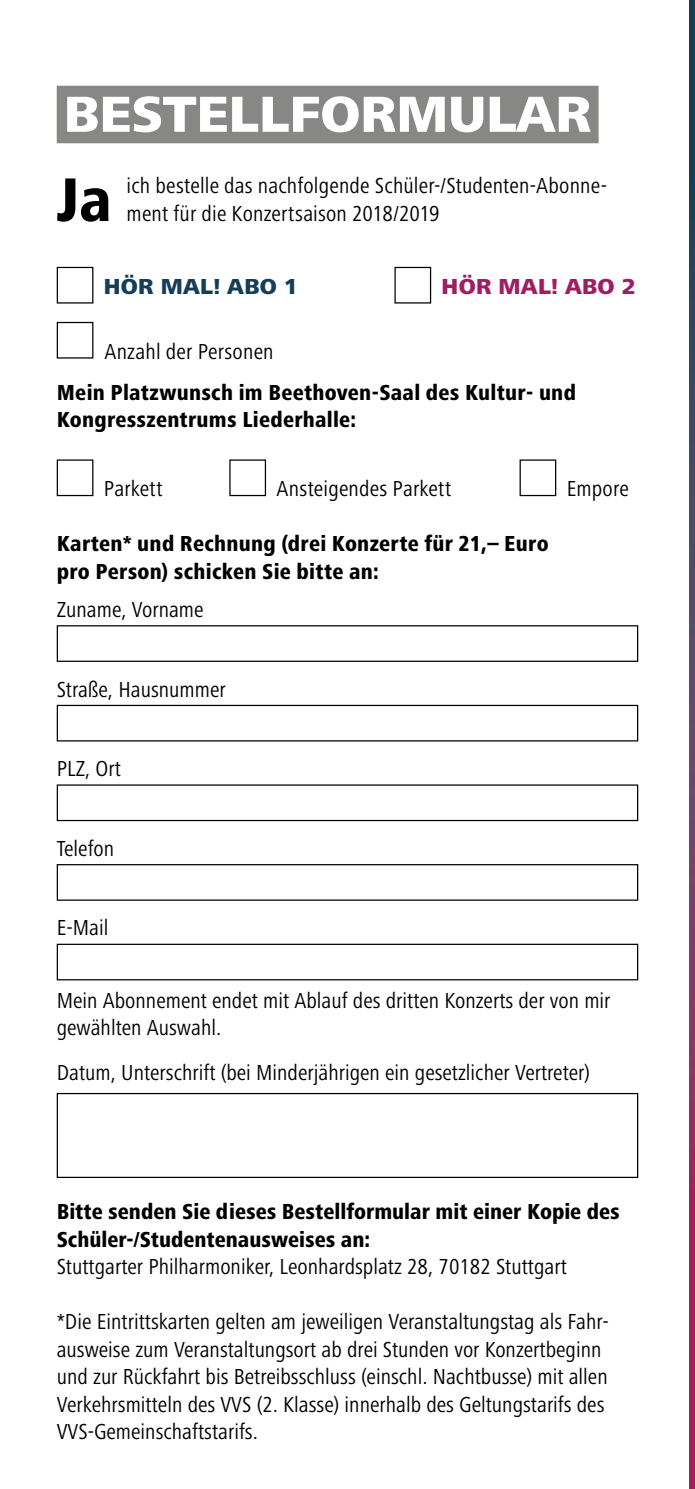
<style>
.page{position:relative;width:695px;height:1489px;background:#fff}
.page>*{position:absolute;margin:0;border:0;box-sizing:border-box;transform-origin:0 0}
.t1{font:800 condensed 63.75px "Frutiger Next Pro";color:#000}
.t2{font:800 52.5px "Frutiger Next Pro";color:#fff}
.t3{font:condensed 22.5px/27.5px "Frutiger Next Pro";color:#000}
.t4{font:800 condensed 22.5px/27.5px "Frutiger Next Pro";letter-spacing:.01em;color:#000}
.t5{font:800 22.5px "Frutiger Next Pro";letter-spacing:.015em;color:#153e59}
.t6{font:800 22.5px "Frutiger Next Pro";letter-spacing:.015em;color:#9f1e61}
</style>
<div class="page">
<img style="left:689px;top:0;width:5px;height:1488px">
<div style="left:57px;top:86px;width:541px;height:57px;background:#878786"></div>
<div style="left:57px;top:267px;width:36px;height:36px;border:1px solid #000"></div>
<div style="left:394px;top:267px;width:37px;height:36px;border:1px solid #000"></div>
<div style="left:57px;top:322px;width:36px;height:36px;border:1px solid #000"></div>
<div style="left:57px;top:459px;width:36px;height:37px;border:1px solid #000"></div>
<div style="left:229px;top:459px;width:37px;height:37px;border:1px solid #000"></div>
<div style="left:519px;top:459px;width:37px;height:37px;border:1px solid #000"></div>
<div style="left:57px;top:625px;width:581px;height:37px;border:1px solid #000"></div>
<div style="left:57px;top:704px;width:581px;height:37px;border:1px solid #000"></div>
<div style="left:57px;top:784px;width:581px;height:37px;border:1px solid #000"></div>
<div style="left:57px;top:864px;width:581px;height:36px;border:1px solid #000"></div>
<div style="left:57px;top:943px;width:581px;height:37px;border:1px solid #000"></div>
<div style="left:57px;top:1092px;width:581px;height:85px;border:1px solid #000"></div>
<h2 class="t2" style="left:64px;top:84px;width:529px">BESTELLFORMULAR</h2>
<h1 class="t1" style="left:57px;top:163px;width:56px">Ja</h1>
<p class="t3" style="left:126px;top:172px;width:482px">ich bestelle das nachfolgende Schüler-/Studenten-Abonne&shy;ment für die Konzertsaison 2018/2019</p>
<p class="t5" style="left:104px;top:273px;width:195px">HÖR MAL! ABO 1</p>
<p class="t6" style="left:441px;top:273px;width:195px">HÖR MAL! ABO 2</p>
<p class="t3" style="left:104px;top:337px;width:171px">Anzahl der Personen</p>
<p class="t4" style="left:57px;top:378px;width:520px">Mein Platzwunsch im Beethoven-Saal des Kultur- und<br>Kongresszentrums Liederhalle:</p>
<p class="t3" style="left:104px;top:475px;width:60px">Parkett</p>
<p class="t3" style="left:276px;top:475px;width:176px">Ansteigendes Parkett</p>
<p class="t3" style="left:566px;top:475px;width:64px">Empore</p>
<p class="t4" style="left:57px;top:530px;width:493px">Karten* und Rechnung (drei Konzerte für 21,– Euro pro Person) schicken Sie bitte an:</p>
<p class="t3" style="left:57px;top:595px;width:148px">Zuname, Vorname</p>
<p class="t3" style="left:57px;top:675px;width:170px">Straße, Hausnummer</p>
<p class="t3" style="left:57px;top:754px;width:66px">PLZ, Ort</p>
<p class="t3" style="left:57px;top:834px;width:59px">Telefon</p>
<p class="t3" style="left:57px;top:914px;width:53px">E-Mail</p>
<p class="t3" style="left:57px;top:986px;width:555px">Mein Abonnement endet mit Ablauf des dritten Konzerts der von mir gewählten Auswahl.</p>
<p class="t3" style="left:57px;top:1059px;width:534px">Datum, Unterschrift (bei Minderjährigen ein gesetzlicher Vertreter)</p>
<p class="t4" style="left:57px;top:1197px;width:564px">Bitte senden Sie dieses Bestellformular mit einer Kopie des<br>Schüler-/Studentenausweises an:</p>
<p class="t3" style="left:57px;top:1252px;width:511px">Stuttgarter Philharmoniker, Leonhardsplatz 28, 70182 Stuttgart</p>
<p class="t3" style="left:57px;top:1307px;width:553px">*Die Eintrittskarten gelten am jeweiligen Veranstaltungstag als Fahr&shy;ausweise zum Veranstaltungsort ab drei Stunden vor Konzertbeginn und zur Rückfahrt bis Betreibsschluss (einschl. Nachtbusse) mit allen Verkehrsmitteln des VVS (2. Klasse) innerhalb des Geltungstarifs des VVS-Gemeinschaftstarifs.</p>
</div>
